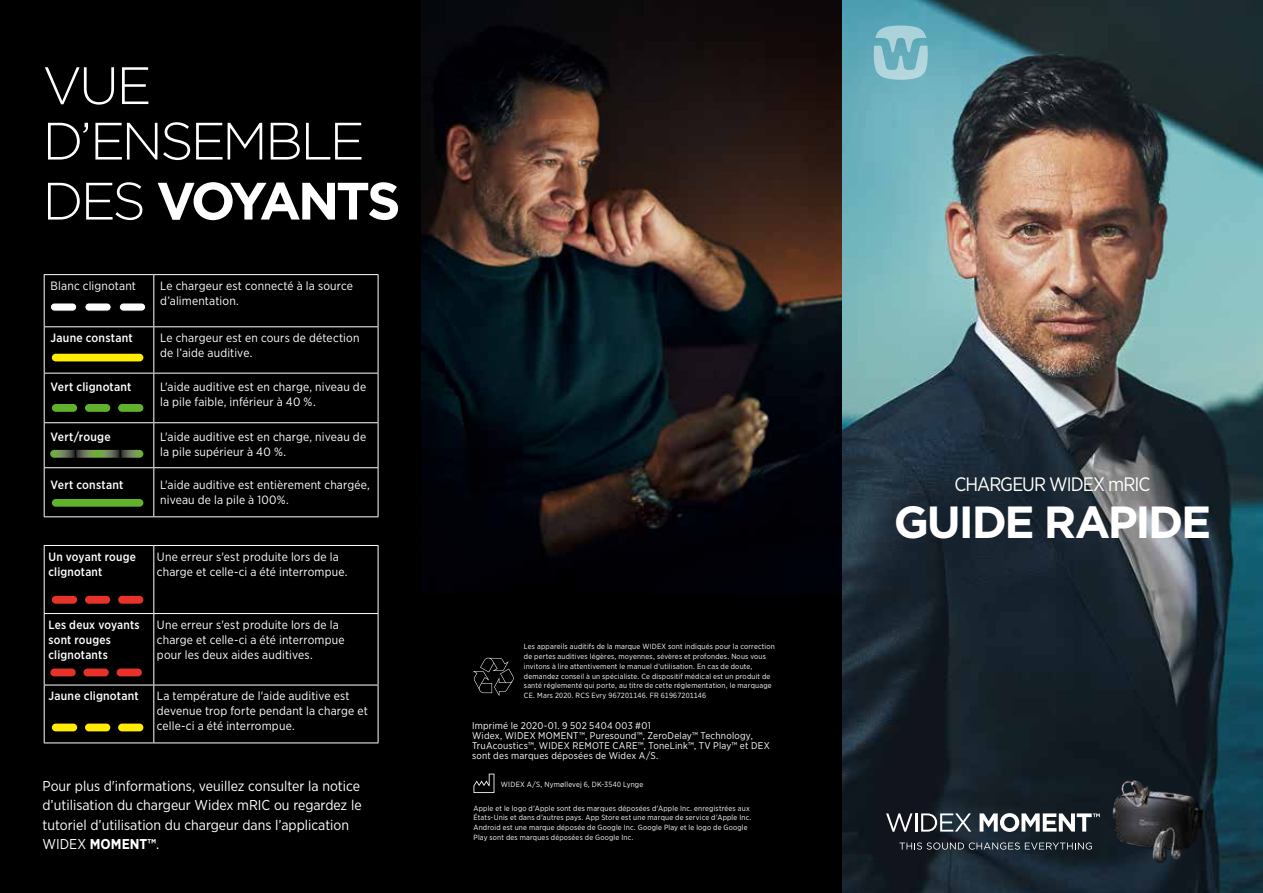
<style>
.page{position:relative;width:1263px;height:893px;background:#000}
.page>*{position:absolute;margin:0;border:0;box-sizing:border-box;transform-origin:0 0}
.t1{font:300 52.5px/55.5px "Gotham";letter-spacing:-.055em;color:#fff}
.t2{font:700 52.5px "Gotham";letter-spacing:-.08em;color:#fff}
.t3{font:700 45px "Gotham";letter-spacing:-.05em;color:#fff}
.t4{font:19.5px "Gotham Narrow";letter-spacing:-.05em;color:#fff}
.t5{font:14.25px/19.5px "Gotham Narrow";color:#fff}
.t6{font:12px/15px "Gotham Narrow";letter-spacing:.015em;color:#fff}
.t7{font:500 12px/15px "Gotham Narrow";letter-spacing:.02em;color:#fff}
.t8{font:9.75px/9.8px "Gotham Narrow";letter-spacing:.025em;color:#fff}
.t9{font:7.5px/9.8px "Gotham Narrow";letter-spacing:.025em;color:#fff}
.s1{font-weight:300}
.s2{font-weight:700}
</style>
<div class="page">
<img style="left:421px;top:0;width:421px;height:593px">
<img style="left:842px;top:0;width:421px;height:893px">
<hr style="left:44px;top:274px;width:110px;height:1px;background:#fff">
<hr style="left:44px;top:275px;width:1px;height:51px;background:#fff">
<hr style="left:154px;top:274px;width:224px;height:1px;background:#fff">
<hr style="left:153px;top:275px;width:1px;height:51px;background:#fff">
<hr style="left:378px;top:275px;width:1px;height:51px;background:#fff">
<hr style="left:44px;top:326px;width:110px;height:1px;background:#fff">
<hr style="left:44px;top:327px;width:1px;height:46px;background:#fff">
<hr style="left:154px;top:326px;width:224px;height:1px;background:#fff">
<hr style="left:153px;top:327px;width:1px;height:46px;background:#fff">
<hr style="left:378px;top:327px;width:1px;height:46px;background:#fff">
<hr style="left:44px;top:373px;width:110px;height:1px;background:#fff">
<hr style="left:44px;top:373px;width:1px;height:49px;background:#fff">
<hr style="left:154px;top:373px;width:224px;height:1px;background:#fff">
<hr style="left:153px;top:373px;width:1px;height:49px;background:#fff">
<hr style="left:378px;top:373px;width:1px;height:49px;background:#fff">
<hr style="left:44px;top:422px;width:110px;height:1px;background:#fff">
<hr style="left:44px;top:423px;width:1px;height:44px;background:#fff">
<hr style="left:154px;top:422px;width:224px;height:1px;background:#fff">
<hr style="left:153px;top:423px;width:1px;height:44px;background:#fff">
<hr style="left:378px;top:423px;width:1px;height:44px;background:#fff">
<hr style="left:44px;top:467px;width:110px;height:1px;background:#fff">
<hr style="left:44px;top:468px;width:1px;height:48px;background:#fff">
<hr style="left:154px;top:467px;width:224px;height:1px;background:#fff">
<hr style="left:153px;top:468px;width:1px;height:48px;background:#fff">
<hr style="left:378px;top:468px;width:1px;height:48px;background:#fff">
<hr style="left:44px;top:516px;width:110px;height:1px;background:#fff">
<hr style="left:154px;top:516px;width:224px;height:1px;background:#fff">
<hr style="left:44px;top:545px;width:110px;height:1px;background:#fff">
<hr style="left:44px;top:546px;width:1px;height:67px;background:#fff">
<hr style="left:154px;top:545px;width:224px;height:1px;background:#fff">
<hr style="left:153px;top:546px;width:1px;height:67px;background:#fff">
<hr style="left:378px;top:546px;width:1px;height:67px;background:#fff">
<hr style="left:44px;top:613px;width:110px;height:1px;background:#fff">
<hr style="left:44px;top:614px;width:1px;height:71px;background:#fff">
<hr style="left:154px;top:613px;width:224px;height:1px;background:#fff">
<hr style="left:153px;top:614px;width:1px;height:71px;background:#fff">
<hr style="left:378px;top:614px;width:1px;height:71px;background:#fff">
<hr style="left:44px;top:685px;width:110px;height:1px;background:#fff">
<hr style="left:44px;top:685px;width:1px;height:57px;background:#fff">
<hr style="left:154px;top:685px;width:224px;height:1px;background:#fff">
<hr style="left:153px;top:685px;width:1px;height:57px;background:#fff">
<hr style="left:378px;top:685px;width:1px;height:57px;background:#fff">
<hr style="left:44px;top:742px;width:110px;height:1px;background:#fff">
<hr style="left:154px;top:742px;width:224px;height:1px;background:#fff">
<svg style="left:473px;top:774px;width:21px;height:19px"></svg>
<svg style="left:473px;top:658px;width:41px;height:38px"></svg>
<svg style="left:874px;top:26px;width:54px;height:54px;background:#8dc2cc"></svg>
<img style="left:1053px;top:763px;width:189px;height:126px">
<svg style="left:899px;top:842px;width:193px;height:8px;background:#474f56"></svg>
<svg style="left:886px;top:813px;width:85px;height:19px;background:#5b6168"></svg>
<svg style="left:979px;top:813px;width:121px;height:19px;background:#848a8e"></svg>
<div style="left:52px;top:354px;width:91px;height:7px;background:#ffec00;border-radius:4px"></div>
<div style="left:119px;top:303px;width:27px;height:8px;background:#fff;border-radius:4px"></div>
<div style="left:119px;top:303px;width:27px;height:8px;border:1px solid #000;border-radius:4px"></div>
<div style="left:50px;top:303px;width:27px;height:8px;background:#fff;border-radius:4px"></div>
<div style="left:50px;top:303px;width:27px;height:8px;border:1px solid #000;border-radius:4px"></div>
<div style="left:85px;top:303px;width:26px;height:8px;background:#fff;border-radius:4px"></div>
<div style="left:85px;top:303px;width:26px;height:8px;border:1px solid #000;border-radius:4px"></div>
<div style="left:118px;top:404px;width:25px;height:8px;background:#60b22d;border-radius:4px"></div>
<div style="left:52px;top:404px;width:25px;height:8px;background:#60b22d;border-radius:4px"></div>
<div style="left:85px;top:404px;width:25px;height:8px;background:#60b22d;border-radius:4px"></div>
<svg style="left:50px;top:450px;width:93px;height:8px"></svg>
<div style="left:52px;top:499px;width:91px;height:8px;background:#60b22d;border-radius:4px"></div>
<div style="left:118px;top:596px;width:25px;height:8px;background:#e73229;border-radius:4px"></div>
<div style="left:52px;top:596px;width:25px;height:8px;background:#e73229;border-radius:4px"></div>
<div style="left:85px;top:596px;width:25px;height:8px;background:#e73229;border-radius:4px"></div>
<div style="left:117px;top:668px;width:25px;height:8px;background:#e73229;border-radius:4px"></div>
<div style="left:50px;top:668px;width:26px;height:8px;background:#e73229;border-radius:4px"></div>
<div style="left:83px;top:668px;width:26px;height:8px;background:#e73229;border-radius:4px"></div>
<div style="left:118px;top:724px;width:25px;height:7px;background:#ffec00;border-radius:4px"></div>
<div style="left:52px;top:724px;width:25px;height:7px;background:#ffec00;border-radius:4px"></div>
<div style="left:85px;top:724px;width:25px;height:7px;background:#ffec00;border-radius:4px"></div>
<h1 class="t1" style="left:43px;top:56px;width:324px">VUE<br>D’ENSEMBLE</h1>
<h1 class="t2" style="left:43px;top:166px;width:360px"><span class="s1">DES</span> VOYANTS</h1>
<h3 class="t6" style="left:51px;top:278px;width:87px">Blanc clignotant</h3>
<h3 class="t6" style="left:160px;top:278px;width:194px">Le chargeur est connecté à la source d’alimentation.</h3>
<h3 class="t7" style="left:51px;top:330px;width:84px">Jaune constant</h3>
<h3 class="t6" style="left:160px;top:330px;width:201px">Le chargeur est en cours de détection de l’aide auditive.</h3>
<h3 class="t7" style="left:51px;top:379px;width:82px">Vert clignotant</h3>
<h3 class="t6" style="left:160px;top:379px;width:207px">L'aide auditive est en charge, niveau de la pile faible, inférieur à 40 %.</h3>
<h3 class="t7" style="left:51px;top:429px;width:62px">Vert/rouge</h3>
<h3 class="t6" style="left:160px;top:429px;width:207px">L'aide auditive est en charge, niveau de la pile supérieur à 40 %.</h3>
<h3 class="t7" style="left:51px;top:477px;width:74px">Vert constant</h3>
<h3 class="t6" style="left:160px;top:477px;width:211px">L'aide auditive est entièrement chargée, niveau de la pile à 100%.</h3>
<h3 class="t7" style="left:49px;top:549px;width:89px">Un voyant rouge clignotant</h3>
<h3 class="t6" style="left:157px;top:549px;width:192px">Une erreur s'est produite lors de la charge et celle-ci a été interrompue.</h3>
<h3 class="t7" style="left:49px;top:617px;width:93px">Les deux voyants sont rouges clignotants</h3>
<h3 class="t6" style="left:157px;top:617px;width:189px">Une erreur s'est produite lors de la charge et celle-ci a été interrompue pour les deux aides auditives.</h3>
<h3 class="t7" style="left:49px;top:688px;width:92px">Jaune clignotant</h3>
<h3 class="t6" style="left:157px;top:688px;width:212px">La température de l'aide auditive est devenue trop forte pendant la charge et celle-ci a été interrompue.</h3>
<h3 class="t5" style="left:43px;top:776px;width:321px">Pour plus d'informations, veuillez consulter la notice d’utilisation du chargeur Widex mRIC ou regardez le tutoriel d’utilisation du chargeur dans l’application WIDEX <span class="s2">MOMENT™</span>.</h3>
<p class="t9" style="left:524px;top:642px;width:252px">Les appareils auditifs de la marque WIDEX sont indiqués pour la correction de pertes auditives légères, moyennes, sévères et profondes. Nous vous invitons à lire attentivement le manuel d’utilisation. En cas de doute, demandez conseil à un spécialiste. Ce dispositif médical est un produit de santé réglementé qui porte, au titre de cette réglementation, le marquage CE. Mars 2020. RCS Evry 967201146. FR 61967201146</p>
<h3 class="t8" style="left:472px;top:721px;width:299px">Imprimé le 2020-01. 9 502 5404 003 #01<br>Widex, WIDEX MOMENT™, Puresound™, ZeroDelay™ Technology, TruAcoustics™, WIDEX REMOTE CARE™, ToneLink™, TV Play™ et DEX sont des marques déposées de Widex A/S.</h3>
<p class="t9" style="left:501px;top:779px;width:144px">WIDEX A/S, Nymøllevej 6, DK-3540 Lynge</p>
<p class="t9" style="left:473px;top:803px;width:279px">Apple et le logo d'Apple sont des marques déposées d'Apple Inc. enregistrées aux États-Unis et dans d'autres pays. App Store est une marque de service d'Apple Inc.<br>Android est une marque déposée de Google Inc. Google Play et le logo de Google Play sont des marques déposées de Google Inc.</p>
<h3 class="t4" style="left:954px;top:472px;width:197px">CHARGEUR WIDEX mRIC</h3>
<h2 class="t3" style="left:894px;top:492px;width:319px">GUIDE RAPIDE</h2>
</div>
